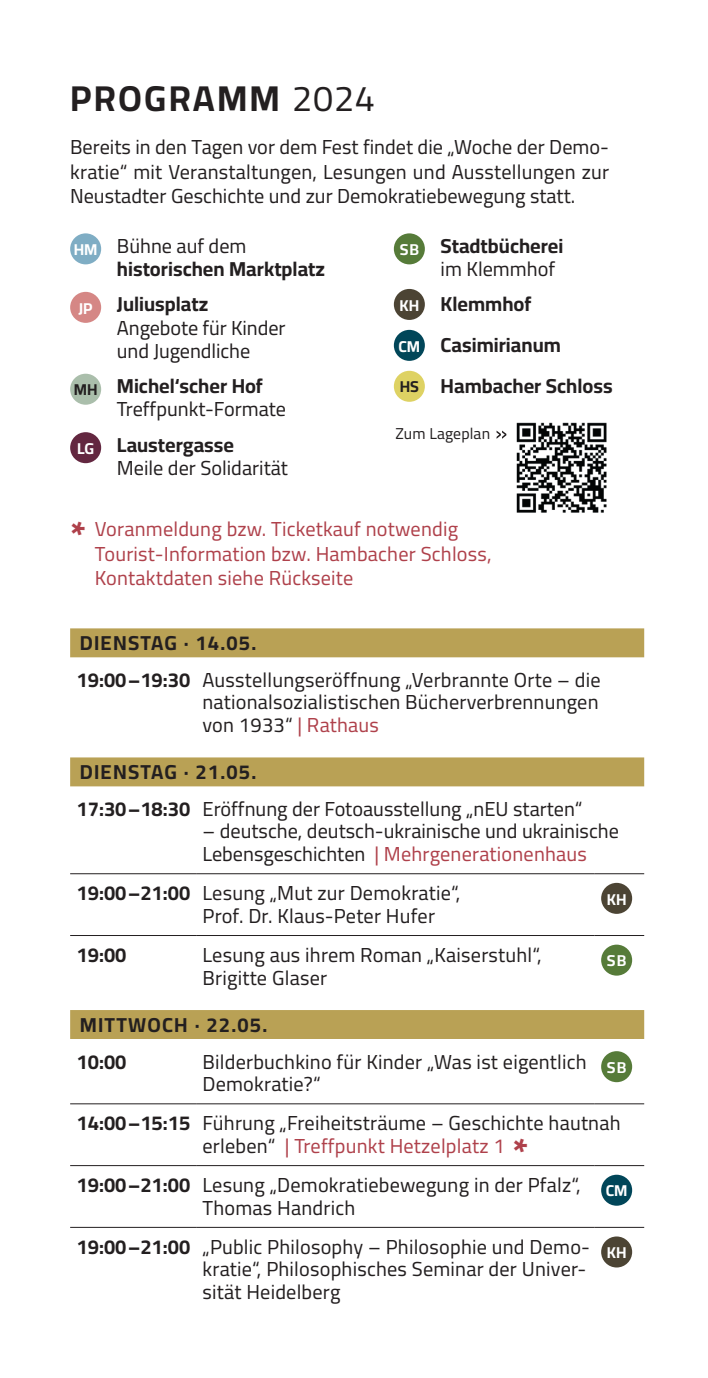
<style>
.page{position:relative;width:708px;height:1378px;background:#fff}
.page>*{position:absolute;margin:0;border:0;box-sizing:border-box;transform-origin:0 0}
.t1{font:700 36px "Cairo";letter-spacing:.06em;color:#231f20}
.t2{font:20.25px/22.5px "Cairo";letter-spacing:.01em;color:#231f20}
.t3{font:700 20.25px/23.4px "Cairo";color:#231f20}
.t4{font:20.25px/24.8px "Cairo";letter-spacing:.01em;color:#af414b}
.t5{font:700 20.25px/36.9px "Cairo";letter-spacing:.06em;color:#231f20}
.t6{font:15.75px "Cairo";letter-spacing:.01em;color:#231f20}
.t7{font:700 15.75px "Cairo";color:#fff}
.s1{font-weight:400}
.s2{font-weight:700}
.s3{font-size:15.75px;color:#fff}
.s4{font-size:15.75px}
.s5{font-weight:700;font-size:38.25px}
.s6{color:#af414b}
.s7{font-weight:700;font-size:38.25px;color:#af414b}
</style>
<div class="page">
<div style="left:70px;top:233px;width:31px;height:31px;background:#7fadc4;border-radius:50%"></div>
<div style="left:70px;top:292px;width:31px;height:31px;background:#d58785;border-radius:50%"></div>
<div style="left:70px;top:374px;width:31px;height:31px;background:#aabeab;border-radius:50%"></div>
<div style="left:70px;top:432px;width:31px;height:31px;background:#632740;border-radius:50%"></div>
<div style="left:394px;top:233px;width:31px;height:31px;background:#567b39;border-radius:50%"></div>
<div style="left:394px;top:289px;width:31px;height:31px;background:#4c4434;border-radius:50%"></div>
<div style="left:394px;top:330px;width:31px;height:31px;background:#014659;border-radius:50%"></div>
<div style="left:394px;top:371px;width:31px;height:31px;background:#ded263;border-radius:50%"></div>
<svg style="left:70px;top:628px;width:574px;height:411px"></svg>
<hr style="left:70px;top:873px;width:126px;height:1px;background:#231f20">
<hr style="left:196px;top:873px;width:399px;height:1px;background:#231f20">
<hr style="left:595px;top:873px;width:49px;height:1px;background:#231f20">
<hr style="left:70px;top:935px;width:126px;height:1px;background:#231f20">
<hr style="left:196px;top:935px;width:399px;height:1px;background:#231f20">
<hr style="left:595px;top:935px;width:49px;height:1px;background:#231f20">
<hr style="left:70px;top:1103px;width:126px;height:1px;background:#231f20">
<hr style="left:196px;top:1103px;width:399px;height:1px;background:#231f20">
<hr style="left:595px;top:1103px;width:49px;height:1px;background:#231f20">
<hr style="left:70px;top:1165px;width:126px;height:1px;background:#231f20">
<hr style="left:196px;top:1165px;width:399px;height:1px;background:#231f20">
<hr style="left:595px;top:1165px;width:49px;height:1px;background:#231f20">
<hr style="left:70px;top:1227px;width:126px;height:1px;background:#231f20">
<hr style="left:196px;top:1227px;width:399px;height:1px;background:#231f20">
<hr style="left:595px;top:1227px;width:49px;height:1px;background:#231f20">
<div style="left:601px;top:883px;width:31px;height:31px;background:#4c4434;border-radius:50%"></div>
<div style="left:601px;top:944px;width:31px;height:31px;background:#567b39;border-radius:50%"></div>
<div style="left:601px;top:1051px;width:31px;height:31px;background:#567b39;border-radius:50%"></div>
<div style="left:601px;top:1174px;width:31px;height:31px;background:#014659;border-radius:50%"></div>
<div style="left:601px;top:1236px;width:31px;height:31px;background:#4c4434;border-radius:50%"></div>
<img style="left:516px;top:422px;width:91px;height:91px">
<svg style="left:497px;top:430px;width:9px;height:9px"></svg>
<h1 class="t1" style="left:70px;top:72px;width:306px">PROGRAMM <span class="s1">2024</span></h1>
<p class="t2" style="left:70px;top:135px;width:540px;line-height:24.8px;text-align:justify">Bereits in den Tagen vor dem Fest findet die „Woche der Demo&shy;kratie“ mit Veranstaltungen, Lesungen und Ausstellungen zur Neustadter Geschichte und zur Demokratiebewegung statt.</p>
<p class="t3" style="left:117px;top:234px;width:210px;text-indent:-43px"><sub>HM</sub> <span class="s1">Bühne auf dem </span>historischen Marktplatz</p>
<p class="t2" style="left:117px;top:293px;width:170px;line-height:23.4px;text-indent:-38px"><sub>JP</sub> <span class="s2">Juliusplatz<br></span>Angebote für Kinder und Jugendliche</p>
<p class="t2" style="left:117px;top:375px;width:171px;line-height:23.4px;text-indent:-43px"><sub>MH</sub> <span class="s2">Michel‘scher Hof<br></span>Treffpunkt-Formate</p>
<p class="t2" style="left:117px;top:433px;width:173px;line-height:23.4px;text-indent:-40px"><sub>LG</sub> <span class="s2">Laustergasse<br></span>Meile der Solidarität</p>
<p class="t3" style="left:441px;top:234px;width:124px;text-indent:-41px"><sub>SB</sub> Stadtbücherei <span class="s1">im Klemmhof</span></p>
<p class="t3" style="left:398px;top:284px;width:216px;line-height:40.9px"><span class="s3">KH</span> Klemmhof<br><span class="s3">CM</span> Casimirianum<br><span class="s4">HS</span> Hambacher Schloss</p>
<p class="t6" style="left:395px;top:422px;width:96px">Zum Lageplan</p>
<p class="t4" style="left:95px;top:517px;width:398px;text-indent:-25px"><span class="s5">*</span> Voranmeldung bzw. Ticketkauf notwendig<br>Tourist-Information bzw. Hambacher Schloss,<br>Kontaktdaten siehe Rückseite</p>
<p class="t2" style="left:77px;top:625px;width:526px;line-height:36.9px"><span class="s2">DIENSTAG · 14.05.<br>19:00–19:30</span> Ausstellungseröffnung „Verbrannte Orte – die</p>
<p class="t2" style="left:203px;top:691px;width:398px">nationalsozialistischen Bücherverbrennungen von 1933“ <span class="s6">| Rathaus</span></p>
<p class="t2" style="left:77px;top:754px;width:508px;line-height:36.9px"><span class="s2">DIENSTAG · 21.05.<br>17:30–18:30</span> Eröffnung der Fotoausstellung „nEU starten“</p>
<p class="t2" style="left:203px;top:820px;width:418px">– deutsche, deutsch-ukrainische und ukrainische<br>Lebensgeschichten <span class="s6">| Mehrgenerationenhaus</span></p>
<p class="t2" style="left:203px;top:882px;width:259px;text-indent:-126px"><span class="s2">19:00–21:00</span> Lesung „Mut zur Demokratie“,<br>Prof. Dr. Klaus-Peter Hufer</p>
<p class="t7" style="left:607px;top:887px;width:21px">KH</p>
<p class="t3" style="left:77px;top:943px;width:51px">19:00</p>
<p class="t2" style="left:202px;top:944px;width:341px">Lesung aus ihrem Roman „Kaiserstuhl“,<br>Brigitte Glaser</p>
<p class="t7" style="left:607px;top:949px;width:21px">SB</p>
<p class="t5" style="left:77px;top:1006px;width:192px">MITTWOCH · 22.05.<br>10:00</p>
<p class="t2" style="left:202px;top:1050px;width:386px">Bilderbuchkino für Kinder „Was ist eigentlich<br>Demokratie?“</p>
<p class="t7" style="left:607px;top:1056px;width:21px">SB</p>
<p class="t2" style="left:202px;top:1112px;width:420px;text-indent:-126px"><span class="s2">14:00–15:15</span> Führung „Freiheitsträume – Geschichte hautnah erleben“ <span class="s6">| Treffpunkt Hetzelplatz 1</span> <span class="s7">*</span></p>
<p class="t2" style="left:202px;top:1174px;width:380px;text-indent:-126px"><span class="s2">19:00–21:00</span> Lesung „Demokratiebewegung in der Pfalz“,<br>Thomas Handrich</p>
<p class="t7" style="left:606px;top:1179px;width:23px">CM</p>
<p class="t2" style="left:202px;top:1236px;width:389px;text-indent:-126px"><span class="s2">19:00–21:00</span> „Public Philosophy – Philosophie und Demo&shy;kratie“, Philosophisches Seminar der Univer&shy;sität Heidelberg</p>
<p class="t7" style="left:607px;top:1241px;width:21px">KH</p>
</div>
